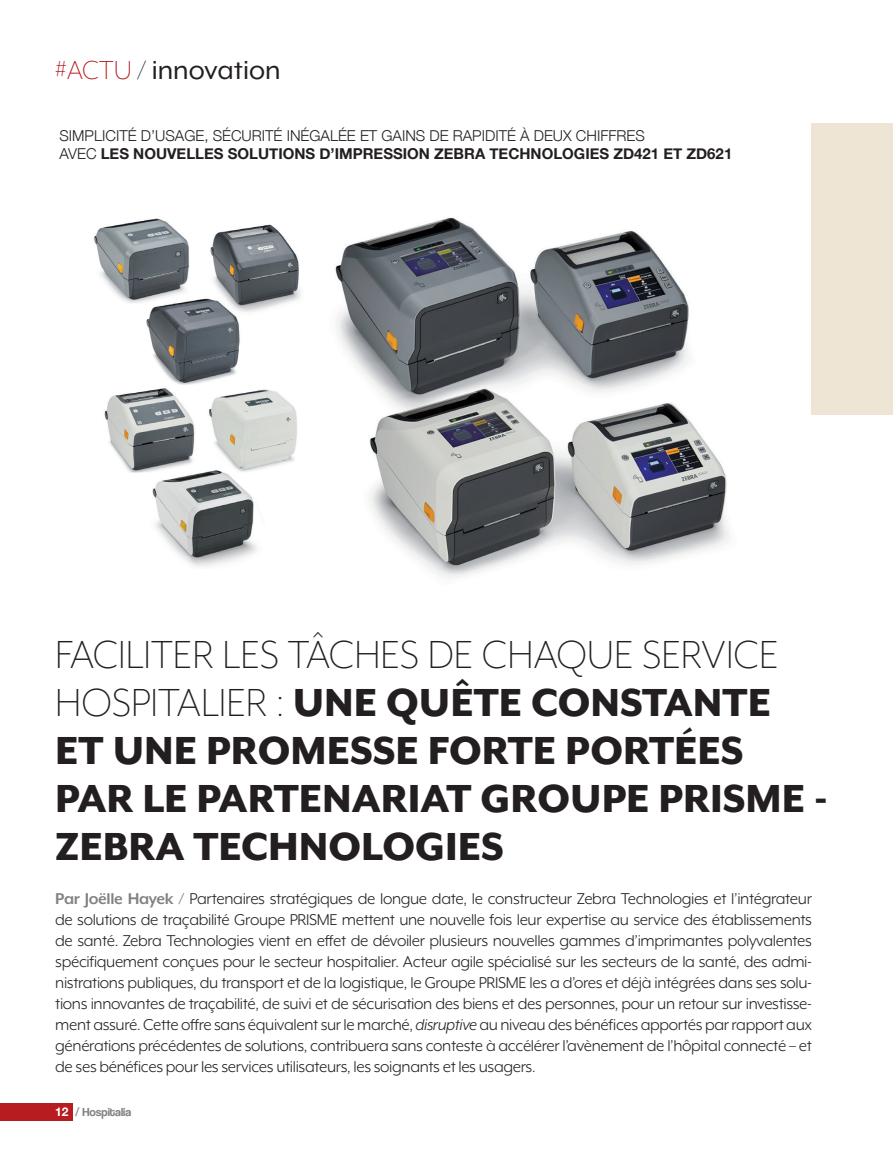
<style>
.page{position:relative;width:893px;height:1149px;background:#fff}
.page>*{position:absolute;margin:0;border:0;box-sizing:border-box;transform-origin:0 0}
.t1{font:800 45px/48px "Mr Eaves XL Mod OT";color:#231f20}
.t2{font:30px "Mr Eaves XL Mod OT";color:#231f20}
.t3{font:18px/21px "Mr Eaves XL Mod OT";letter-spacing:-.02em;color:#231f20;text-align:justify}
.t4{font:300 15px/18px "Helvetica Neue";color:#231f20}
.t5{font:12px "Coolvetica Rg";color:#808285}
.s1{font-weight:300;color:#b61c20}
.s2{font-weight:300}
.s3{font-weight:700}
.s4{font-weight:700;color:#808285}
.s5{font-style:italic}
.s6{font-family:"Helvetica Neue";font-weight:700;color:#fff}
.s7{font-family:"Helvetica Neue";font-weight:700;color:#939598}
</style>
<div class="page">
<div style="left:812px;top:123px;width:81px;height:292px;background:#efe5d5"></div>
<div style="left:0;top:1103px;width:72px;height:17px;background:#b61c20"></div>
<img style="left:335px;top:217px;width:395px;height:362px">
<img style="left:94px;top:218px;width:207px;height:349px">
<h2 class="t2" style="left:55px;top:55px;width:227px"><span class="s1">#ACTU</span> <span class="s2">/</span> innovation</h2>
<p class="t4" style="left:60px;top:126px;width:674px">SIMPLICITÉ D’USAGE, SÉCURITÉ INÉGALÉE ET GAINS DE RAPIDITÉ À DEUX CHIFFRES<br>AVEC <span class="s3">LES NOUVELLES SOLUTIONS D’IMPRESSION ZEBRA TECHNOLOGIES ZD421 ET ZD621</span></p>
<h1 class="t1" style="left:55px;top:629px;width:774px"><span class="s2">FACILITER LES TÂCHES DE CHAQUE SERVICE<br>HOSPITALIER :</span> UNE QUÊTE CONSTANTE<br>ET UNE PROMESSE FORTE PORTÉES<br>PAR LE PARTENARIAT GROUPE PRISME -<br>ZEBRA TECHNOLOGIES</h1>
<p class="t3" style="left:55px;top:888px;width:758px"><span class="s4">Par Joëlle Hayek /</span> Partenaires stratégiques de longue date, le constructeur Zebra Technologies et l’intégrateur de solutions de traçabilité Groupe PRISME mettent une nouvelle fois leur expertise au service des établissements de santé. Zebra Technologies vient en effet de dévoiler plusieurs nouvelles gammes d’imprimantes polyvalentes spécifiquement conçues pour le secteur hospitalier. Acteur agile spécialisé sur les secteurs de la santé, des admi&shy;nistrations publiques, du transport et de la logistique, le Groupe PRISME les a d’ores et déjà intégrées dans ses solu&shy;tions innovantes de traçabilité, de suivi et de sécurisation des biens et des personnes, pour un retour sur investisse&shy;ment assuré. Cette offre sans équivalent sur le marché, <span class="s5">disruptive</span> au niveau des bénéfices apportés par rapport aux générations précédentes de solutions, contribuera sans conteste à accélérer l’avènement de l’hôpital connecté – et de ses bénéfices pour les services utilisateurs, les soignants et les usagers.</p>
<p class="t5" style="left:55px;top:1104px;width:77px"><span class="s6">12</span> <span class="s7">/</span> Hospitalia</p>
</div>
